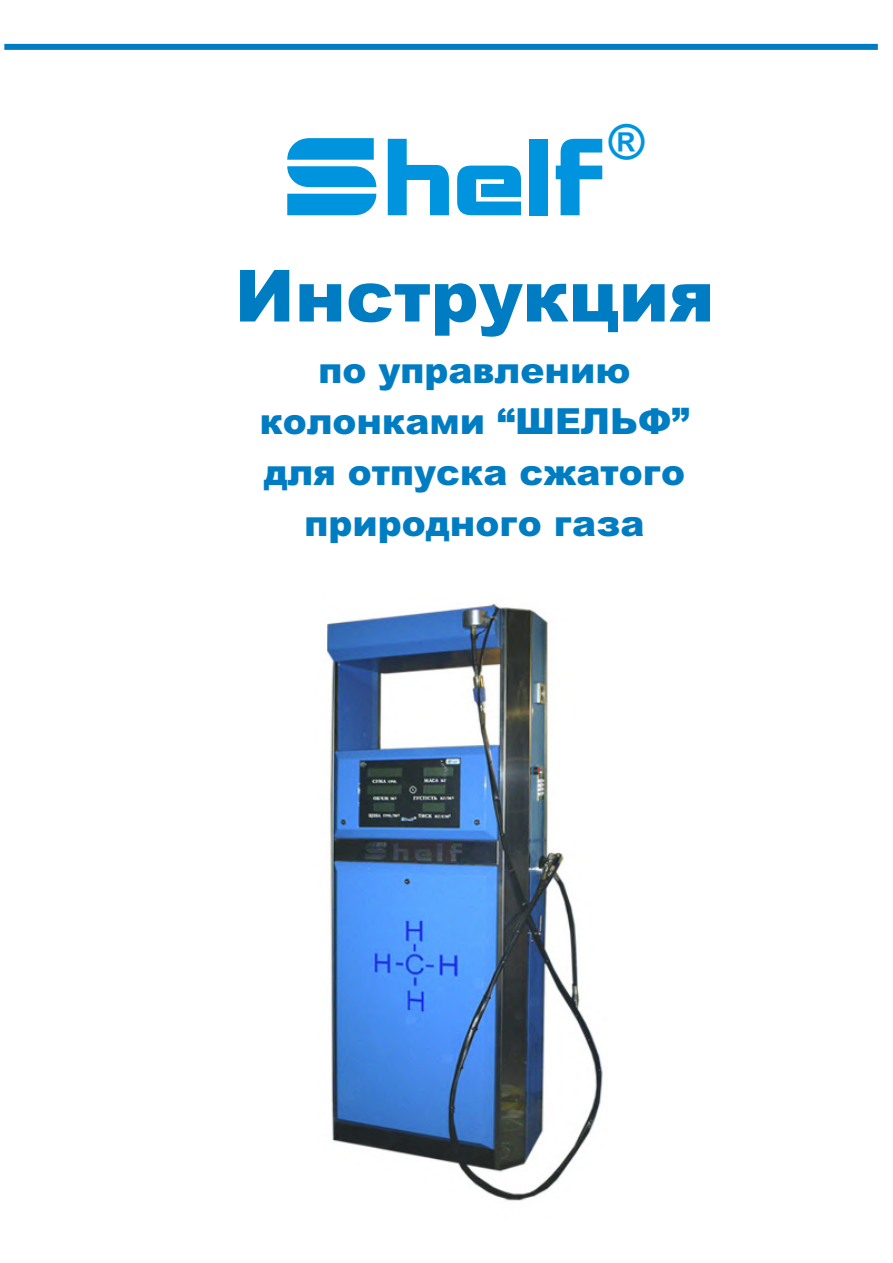
<style>
.page{position:relative;width:893px;height:1263px;background:#fff}
.page>*{position:absolute;margin:0;border:0;box-sizing:border-box;transform-origin:0 0}
.t1{font:108.9px "Aksent";color:#0094de;scale:1.04 1}
.t2{font:900 72px "Arial";color:#007dc2}
.t3{font:700 48.3px "Arial";color:#0094de}
.t4{font:900 36px/50.7px "Arial";color:#007dc2;text-align:center}
</style>
<div class="page">
<div style="left:4px;top:44px;width:874px;height:6px;background:#007dc2"></div>
<img style="left:327px;top:603px;width:276px;height:598px">
<h3 class="t3" style="left:609px;top:124px;width:37px">®</h3>
<h1 class="t1" style="left:281px;top:134px;width:315px">Shelf</h1>
<h2 class="t2" style="left:235px;top:270px;width:481px">Инструкция</h2>
<p class="t4" style="left:260px;top:349px;width:431px">по управлению колонками “ШЕЛЬФ” для отпуска сжатого природного газа</p>
</div>
